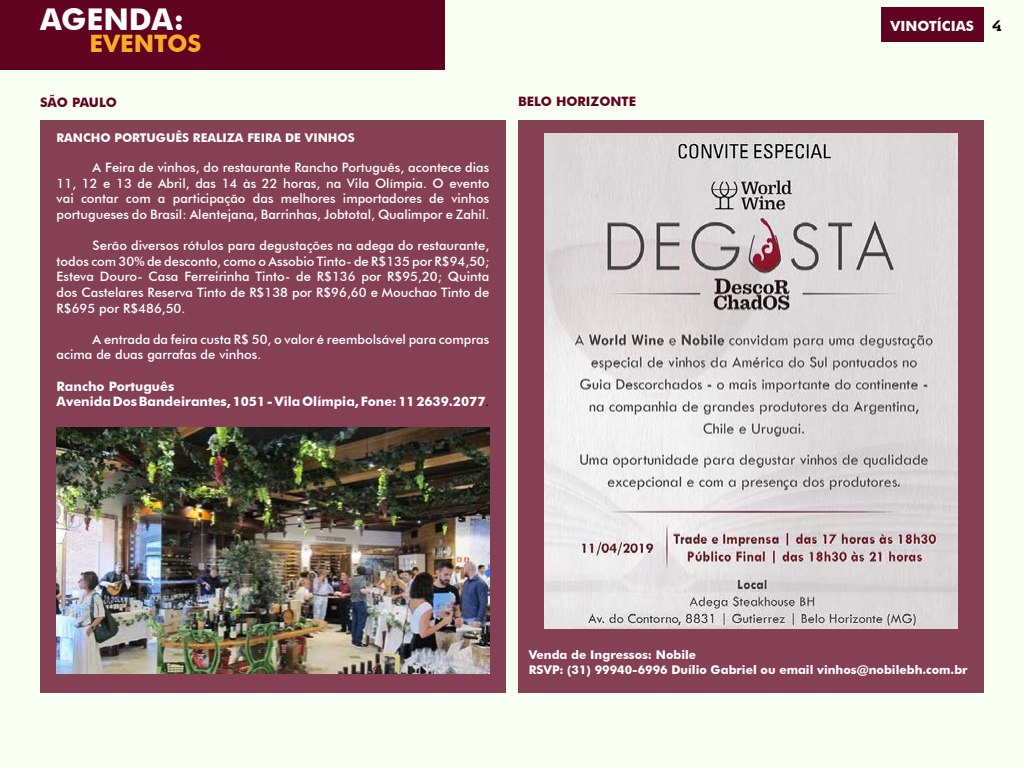
<style>
.page{position:relative;width:1024px;height:768px;background:#f9fff3}
.page>*{position:absolute;margin:0;border:0;box-sizing:border-box;transform-origin:0 0}
.t1{font:700 30px "Futura BT";color:#fff}
.t2{font:700 24px "Futura BT";color:#fbac24}
.t3{font:700 14px "Futura BT";color:#fff}
.t4{font:500 13px/15.6px "Futura BT";color:#fff;text-align:justify}
.t5{font:700 13px/15.6px "Futura BT";color:#fff}
.t6{font:700 13px "Futura BT";color:#600320}
.t7{font:700 12px/14.4px "Futura BT";color:#fff}
.s1{font-weight:500;color:#000}
.s2{font-family:"Kontrapunkt Bob";font-size:15px;color:#000}
</style>
<div class="page">
<div style="left:881px;top:7px;width:103px;height:35px;background:#600320"></div>
<div style="left:40px;top:121px;width:466px;height:572px;background:#854053"></div>
<img style="left:57px;top:428px;width:432px;height:246px">
<div style="left:518px;top:121px;width:466px;height:572px;background:#854053"></div>
<img style="left:544px;top:133px;width:414px;height:496px">
<div style="left:0;top:0;width:445px;height:70px;background:#600320"></div>
<h1 class="t1" style="left:40px;top:1px;width:24px">agenda</h1>
<h1 class="t1" style="left:174px;top:1px;width:12px">:</h1>
<h2 class="t2" style="left:89px;top:29px;width:17px">eventos</h2>
<p class="t6" style="left:40px;top:94px;width:11px">são</p>
<p class="t6" style="left:72px;top:94px;width:10px">paulo</p>
<p class="t6" style="left:518px;top:94px;width:10px">belo</p>
<p class="t6" style="left:556px;top:94px;width:10px">horizonte</p>
<p class="t7" style="left:57px;top:131px;width:300px">RANCHO PORTUGUÊS REALIZA FEIRA DE VINHOS</p>
<p class="t4" style="left:57px;top:160px;width:24px">A</p>
<p class="t4" style="left:57px;top:160px;width:434px;text-indent:49px">Feira de vinhos, do restaurante Rancho Português, acontece dias 11, 12 e 13 de Abril, das 14 às 22 horas, na Vila Olímpia. O evento vai contar com a participação das melhores importadores de vinhos portugueses do Brasil: Alentejana, Barrinhas, Jobtotal, Qualimpor e Zahil.</p>
<p class="t4" style="left:57px;top:238px;width:23px">S</p>
<p class="t4" style="left:57px;top:238px;width:434px;text-indent:43px">erão diversos rótulos para degustações na adega do restaurante, todos com 30% de desconto, como o Assobio Tinto- de R$135 por R$94,50; Esteva Douro- Casa Ferreirinha Tinto- de R$136 por R$95,20; Quinta dos Castelares Reserva Tinto de R$138 por R$96,60 e Mouchao Tinto de R$695 por R$486,50.</p>
<p class="t4" style="left:57px;top:331px;width:24px">A</p>
<p class="t4" style="left:57px;top:331px;width:434px;text-indent:47px">entrada da feira custa R$ 50, o valor é reembolsável para compras acima de duas garrafas de vinhos.</p>
<p class="t5" style="left:57px;top:378px;width:434px">Rancho Português<br>Avenida Dos Bandeirantes, 1051 - Vila Olímpia, Fone: 11 2639.2077<span class="s1">.</span></p>
<p class="t3" style="left:891px;top:18px;width:113px">vinotícias <span class="s2">4</span></p>
<p class="t7" style="left:529px;top:648px;width:440px">Venda de Ingressos: Nobile<br>RSVP: (31) 99940-6996 Duílio Gabriel ou email vinhos@nobilebh.com.br</p>
</div>
